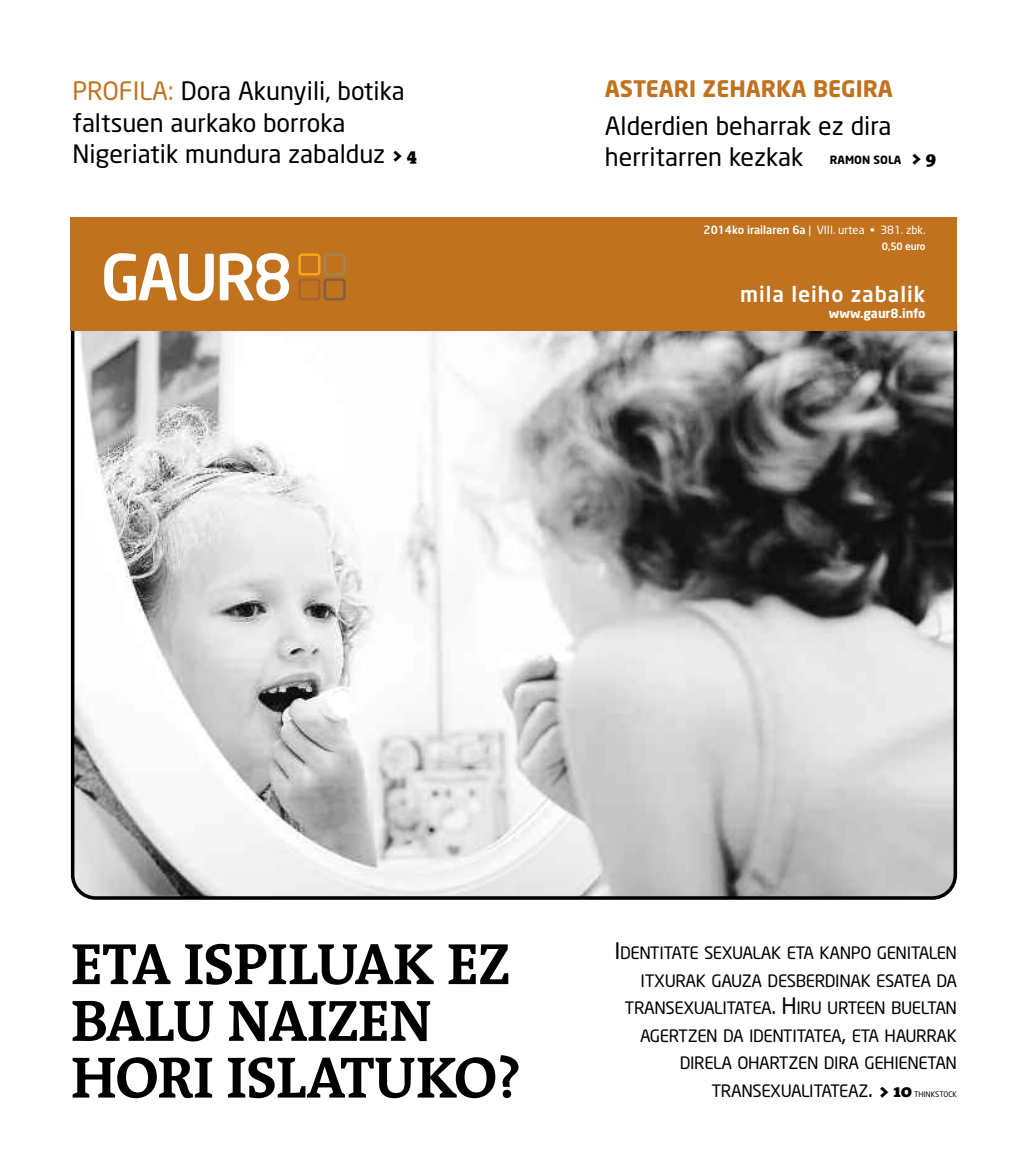
<style>
.page{position:relative;width:1028px;height:1170px;background:#fff}
.page>*{position:absolute;margin:0;border:0;box-sizing:border-box;transform-origin:0 0}
.t1{font:700 58.75px/56.8px "The Antiqua B7";letter-spacing:-.015em;color:#000}
.t2{font:25px/31.2px "Neo Sans";color:#000}
.t3{font:700 22.5px "Neo Sans";color:#c0721e}
.t4{font:500 21.25px "Neo Sans";letter-spacing:.045em;color:#fff}
.t5{font:16.88px "Neo Sans";letter-spacing:-.025em;color:#000}
.t6{font:700 12.5px "Neo Sans";color:#fff}
.t7{font:11.25px "Neo Sans";color:#fff}
.t8{font:700 11.25px "Neo Sans";color:#000}
.t9{font:500 10px "Neo Sans";letter-spacing:-.02em;color:#fff}
.t10{font:7.5px "Neo Sans";color:#000}
.s1{color:#c0721e}
.s2{font-family:"The Antiqua B9";font-weight:900;font-size:17.5px}
.s3{font-weight:500}
.s4{font-size:22.5px}
</style>
<div class="page">
<svg style="left:71px;top:330px;width:886px;height:569px"></svg>
<div style="left:71px;top:217px;width:886px;height:113px;background:#c0721e"></div>
<svg style="left:104px;top:253px;width:110px;height:48px"></svg>
<svg style="left:220px;top:253px;width:69px;height:48px"></svg>
<div style="left:123px;top:276px;width:13px;height:6px;background:#fff"></div>
<div style="left:298px;top:278px;width:22px;height:22px;border:3px solid #a76433;border-radius:3px"></div>
<div style="left:298px;top:253px;width:22px;height:22px;border:3px solid #f9a51b;border-radius:3px"></div>
<div style="left:323px;top:278px;width:23px;height:22px;border:3px solid #816043;border-radius:3px"></div>
<div style="left:323px;top:253px;width:23px;height:22px;border:3px solid #a68351;border-radius:3px"></div>
<h2 class="t2" style="left:72px;top:78px;width:346px"><span class="s1">PROFILA:</span> Dora Akunyili, botika faltsuen aurkako borroka<br>Nigeriatik mundura zabalduz <span class="s2">&gt; 4</span></h2>
<h3 class="t3" style="left:605px;top:79px;width:290px">ASTEARI ZEHARKA BEGIRA</h3>
<h2 class="t2" style="left:605px;top:113px;width:288px">Alderdien beharrak ez dira herritarren kezkak</h2>
<p class="t8" style="left:830px;top:156px;width:108px">RAMON SOLA <span class="s2">&gt; 9</span></p>
<p class="t7" style="left:703px;top:226px;width:223px"><span class="s3">2014ko irailaren 6a</span> | VIII. urtea • 381. zbk.</p>
<p class="t9" style="left:882px;top:242px;width:45px">0,50 euro</p>
<p class="t4" style="left:740px;top:285px;width:187px">mila leiho zabalik</p>
<p class="t6" style="left:829px;top:308px;width:98px">www.gaur8.info</p>
<h1 class="t1" style="left:71px;top:942px;width:452px">ETA ISPILUAK EZ<br>BALU NAIZEN<br>HORI ISLATUKO?</h1>
<p class="t5" style="left:614px;top:946px;width:344px"><span class="s4">I</span>DENTITATE SEXUALAK ETA KANPO GENITALEN</p>
<p class="t5" style="left:640px;top:973px;width:318px">ITXURAK GAUZA DESBERDINAK ESATEA DA</p>
<p class="t5" style="left:624px;top:1001px;width:334px">TRANSEXUALITATEA<span class="s4">. H</span>IRU URTEEN BUELTAN</p>
<p class="t5" style="left:640px;top:1028px;width:318px">AGERTZEN DA IDENTITATEA<span class="s4">,</span> ETA HAURRAK</p>
<p class="t5" style="left:679px;top:1056px;width:279px">DIRELA OHARTZEN DIRA GEHIENETAN</p>
<p class="t5" style="left:711px;top:1083px;width:202px">TRANSEXUALITATEAZ<span class="s4">.</span> <span class="s2">&gt; 10</span></p>
<p class="t10" style="left:914px;top:1090px;width:44px">THINKSTOCK</p>
</div>
